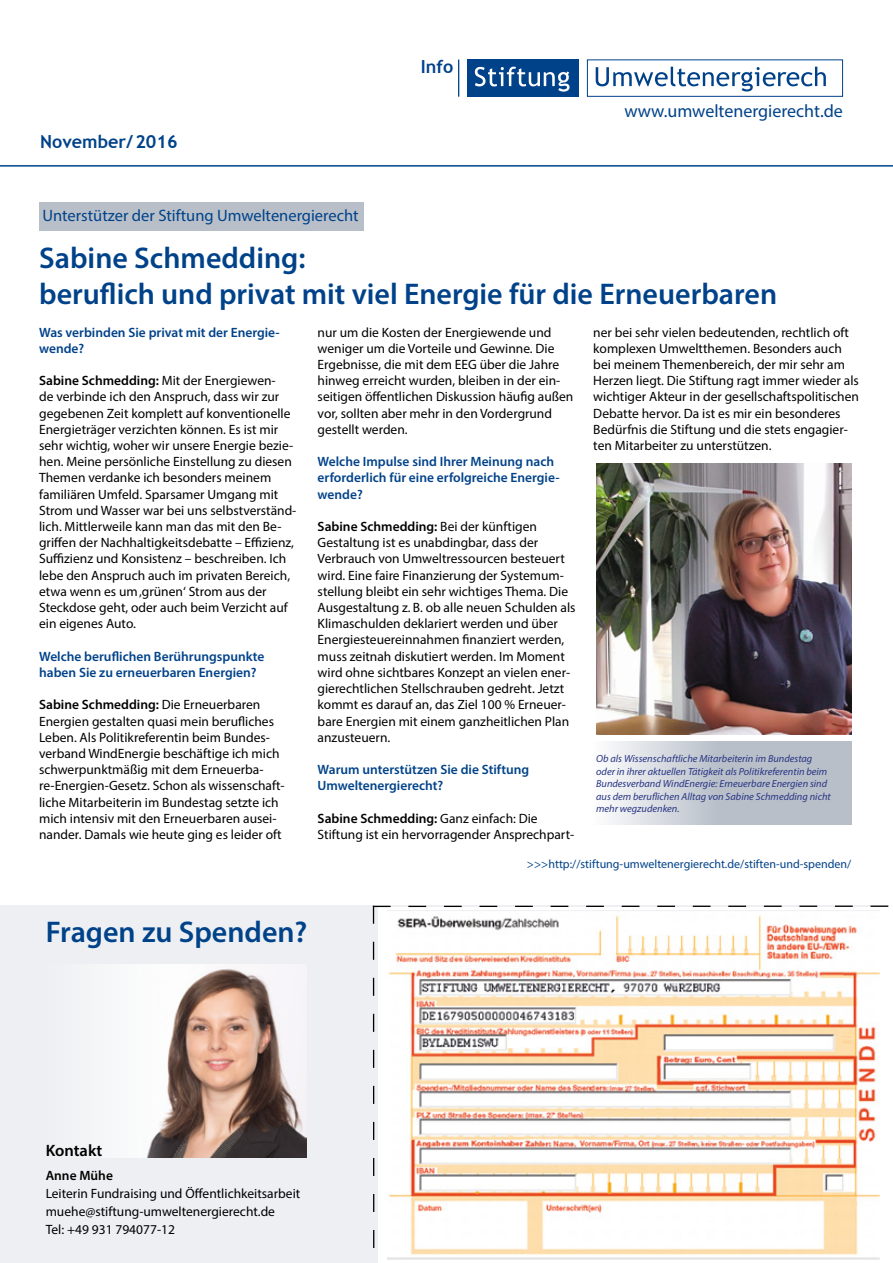
<style>
.page{position:relative;width:893px;height:1263px;background:#fff}
.page>*{position:absolute;margin:0;border:0;box-sizing:border-box;transform-origin:0 0}
.t1{font:600 30px/36px "Myriad Pro";color:#004289}
.t2{font:18px "Myriad Pro";color:#004289}
.t3{font:700 18px "Trebuchet MS";color:#004289}
.t4{font:16.5px "Myriad Pro";color:#004289}
.t5{font:600 16.5px "Myriad Pro";color:#000}
.t6{font:13.5px/16.2px "Myriad Pro";color:#000}
.t7{font:600 13.5px/16.2px "Myriad Pro";color:#004289}
.t8{font:600 13.5px "Myriad Pro";color:#000}
.t9{font:12px "Myriad Pro";color:#004289}
.t10{font:italic 10.35px/12.5px "Myriad Pro";color:#283583}
.s1{font-weight:600}
</style>
<div class="page">
<hr style="left:0;top:165px;width:893px;height:2px;background:#004289">
<div style="left:0;top:906px;width:889px;height:357px;background:#edeff2"></div>
<svg style="left:373px;top:905px;width:515px;height:358px"></svg>
<div style="left:43px;top:964px;width:263px;height:194px;background:#f4f5f7"></div>
<img style="left:147px;top:969px;width:159px;height:189px">
<div style="left:39px;top:202px;width:324px;height:28px;background:#b8bfc9"></div>
<svg style="left:610px;top:741px;width:241px;height:84px;background:#c5cbd3"></svg>
<img style="left:596px;top:463px;width:255px;height:272px">
<div style="left:467px;top:60px;width:112px;height:37px;background:#004289"></div>
<svg style="left:475px;top:67px;width:95px;height:25px"></svg>
<div style="left:587px;top:60px;width:256px;height:37px;border:1px solid #004289"></div>
<svg style="left:596px;top:67px;width:230px;height:25px"></svg>
<hr style="left:458px;top:60px;width:1px;height:37px;background:#004289">
<h2 class="t3" style="left:40px;top:130px;width:139px">November/ 2016</h2>
<p class="t4" style="left:43px;top:205px;width:318px">Unterstützer der Stiftung Umweltenergierecht</p>
<h2 class="t3" style="left:421px;top:55px;width:34px">Info</h2>
<h2 class="t2" style="left:624px;top:100px;width:220px">www.umweltenergierecht.de</h2>
<h1 class="t1" style="left:39px;top:239px;width:740px">Sabine Schmedding:<br>beruflich und privat mit viel Energie für die Erneuerbaren</h1>
<p class="t6" style="left:593px;top:324px;width:267px">ner bei sehr vielen bedeutenden, rechtlich oft komplexen Umweltthemen. Besonders auch bei meinem Themenbereich, der mir sehr am Herzen liegt. Die Stiftung ragt immer wieder als wichtiger Akteur in der gesellschaftspolitischen Debatte hervor. Da ist es mir ein besonderes Bedürfnis die Stiftung und die stets engagier&shy;ten Mitarbeiter zu unterstützen.</p>
<p class="t7" style="left:39px;top:324px;width:242px">Was verbinden Sie privat mit der Energie&shy;wende?</p>
<p class="t6" style="left:39px;top:372px;width:259px"><span class="s1">Sabine Schmedding:</span> Mit der Energiewen-<br>de verbinde ich den Anspruch, dass wir zur gegebenen Zeit komplett auf konventionelle Energieträger verzichten können. Es ist mir sehr wichtig, woher wir unsere Energie bezie&shy;hen. Meine persönliche Einstellung zu diesen Themen verdanke ich besonders meinem familiären Umfeld. Sparsamer Umgang mit Strom und Wasser war bei uns selbstverständ&shy;lich. Mittlerweile kann man das mit den Be&shy;griffen der Nachhaltigkeitsdebatte – Effizienz, Suffizienz und Konsistenz – beschreiben. Ich lebe den Anspruch auch im privaten Bereich, etwa wenn es um ‚grünen‘ Strom aus der Steckdose geht, oder auch beim Verzicht auf ein eigenes Auto.</p>
<p class="t7" style="left:39px;top:648px;width:227px">Welche beruflichen Berührungspunkte haben Sie zu erneuerbaren Energien?</p>
<p class="t6" style="left:39px;top:696px;width:247px"><span class="s1">Sabine Schmedding:</span> Die Erneuerbaren Energien gestalten quasi mein berufliches Leben. Als Politikreferentin beim Bundes&shy;verband WindEnergie beschäftige ich mich schwerpunktmäßig mit dem Erneuerba&shy;re-Energien-Gesetz. Schon als wissenschaft&shy;liche Mitarbeiterin im Bundestag setzte ich mich intensiv mit den Erneuerbaren ausei&shy;nander. Damals wie heute ging es leider oft</p>
<p class="t6" style="left:318px;top:324px;width:257px">nur um die Kosten der Energiewende und weniger um die Vorteile und Gewinne. Die Ergebnisse, die mit dem EEG über die Jahre hinweg erreicht wurden, bleiben in der ein&shy;seitigen öffentlichen Diskussion häufig außen vor, sollten aber mehr in den Vordergrund gestellt werden.</p>
<p class="t7" style="left:318px;top:453px;width:244px">Welche Impulse sind Ihrer Meinung nach erforderlich für eine erfolgreiche Energie&shy;wende?</p>
<p class="t6" style="left:318px;top:518px;width:259px"><span class="s1">Sabine Schmedding:</span> Bei der künftigen Gestaltung ist es unabdingbar, dass der Verbrauch von Umweltressourcen besteuert wird. Eine faire Finanzierung der Systemum&shy;stellung bleibt ein sehr wichtiges Thema. Die Ausgestaltung z. B. ob alle neuen Schulden als Klimaschulden deklariert werden und über Energiesteuereinnahmen finanziert werden, muss zeitnah diskutiert werden. Im Moment wird ohne sichtbares Konzept an vielen ener&shy;gierechtlichen Stellschrauben gedreht. Jetzt kommt es darauf an, das Ziel 100 % Erneuer&shy;bare Energien mit einem ganzheitlichen Plan anzusteuern.</p>
<p class="t7" style="left:318px;top:761px;width:213px">Warum unterstützen Sie die Stiftung<br>Umweltenergierecht?</p>
<p class="t6" style="left:318px;top:810px;width:258px"><span class="s1">Sabine Schmedding:</span> Ganz einfach: Die<br>Stiftung ist ein hervorragender Ansprechpart-</p>
<p class="t10" style="left:596px;top:752px;width:236px">Ob als Wissenschaftliche Mitarbeiterin im Bundestag oder in ihrer aktuellen Tätigkeit als Politikreferentin beim Bundesverband WindEnergie: Erneuerbare Energien sind aus dem beruflichen Alltag von Sabine Schmedding nicht mehr wegzudenken.</p>
<h1 class="t1" style="left:46px;top:913px;width:263px">Fragen zu Spenden?</h1>
<p class="t5" style="left:46px;top:1140px;width:58px">Kontakt</p>
<p class="t8" style="left:46px;top:1167px;width:69px">Anne Mühe</p>
<p class="t6" style="left:46px;top:1184px;width:256px;line-height:18px">Leiterin Fundraising und Öffentlichkeitsarbeit muehe@stiftung-umweltenergierecht.de<br>Tel: +49 931 794077-12</p>
<p class="t9" style="left:527px;top:857px;width:326px">&gt;&gt;&gt;http://stiftung-umweltenergierecht.de/stiften-und-spenden/</p>
</div>
